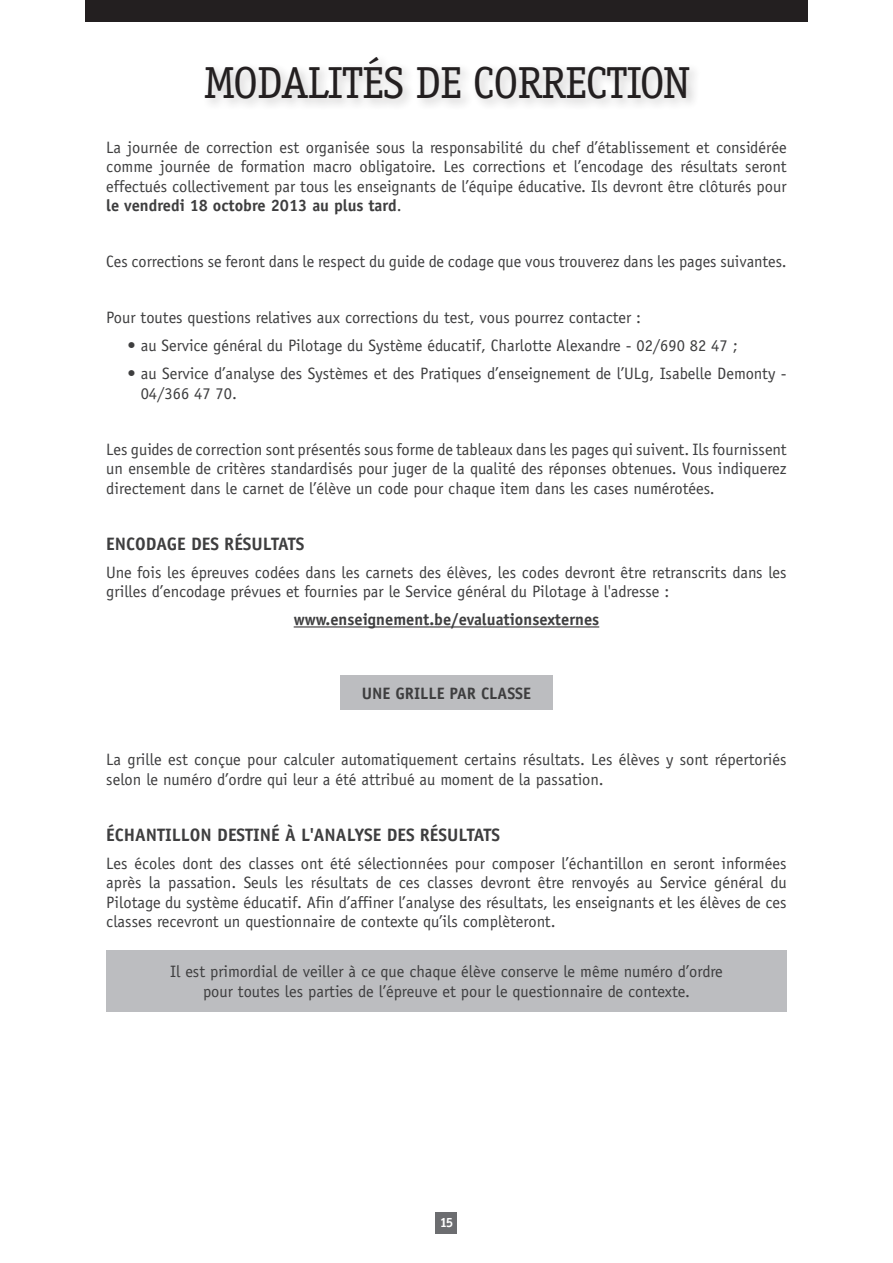
<style>
.page{position:relative;width:893px;height:1263px;background:#fff}
.page>*{position:absolute;margin:0;border:0;box-sizing:border-box;transform-origin:0 0}
.t1{font:45px "Officina Serif";letter-spacing:-.025em;color:#231f20}
.Q_-_QUESTION{font:700 18px "Officina Sans";color:#3e3e3f}
.Q_-_QUESTION-2{font:16.5px/19.5px "Officina Sans";color:#3e3e3f;text-align:justify}
.Q_-_QUESTION-3{font:700 16.5px "Officina Sans";color:#3e3e3f}
.t2{font:700 13.5px "Officina Serif";color:#fff}
.s1{font-weight:700}
</style>
<div class="page">
<div style="left:436px;top:1212px;width:21px;height:21px;background:#6c6d70"></div>
<div style="left:200px;top:53px;width:502px;height:58px;background:#f4f4f4"></div>
<hr style="left:294px;top:626px;width:305px;height:1px;background:#231f20">
<div style="left:340px;top:675px;width:213px;height:34px;background:#bcbdc0"></div>
<div style="left:106px;top:950px;width:681px;height:61px;background:#bcbdc0"></div>
<div style="left:85px;top:0;width:723px;height:21px;background:#231f20"></div>
<p class="t1" style="left:203px;top:56px;width:488px">MODALITÉS DE CORRECTION</p>
<p class="Q_-_QUESTION-2" style="left:106px;top:137px;width:682px">La journée de correction est organisée sous la responsabilité du chef d’établissement et considérée comme journée de formation macro obligatoire. Les corrections et l’encodage des résultats seront effectués collectivement par tous les enseignants de l’équipe éducative. Ils devront être clôturés pour <span class="s1">le vendredi 18 octobre 2013 au plus tard</span>.</p>
<p class="Q_-_QUESTION-2" style="left:106px;top:252px;width:682px">Ces corrections se feront dans le respect du guide de codage que vous trouverez dans les pages suivantes.</p>
<p class="Q_-_QUESTION-2" style="left:106px;top:308px;width:536px">Pour toutes questions relatives aux corrections du test, vous pourrez contacter :</p>
<p class="Q_-_QUESTION-2" style="left:128px;top:336px;width:611px">• au Service général du Pilotage du Système éducatif, Charlotte Alexandre - 02/690 82 47 ;</p>
<p class="Q_-_QUESTION-2" style="left:141px;top:364px;width:647px;text-indent:-13px">• au Service d’analyse des Systèmes et des Pratiques d’enseignement de l’ULg, Isabelle Demonty -<br>04/366 47 70.</p>
<p class="Q_-_QUESTION-2" style="left:106px;top:439px;width:682px">Les guides de correction sont présentés sous forme de tableaux dans les pages qui suivent. Ils fournissent un ensemble de critères standardisés pour juger de la qualité des réponses obtenues. Vous indiquerez directement dans le carnet de l’élève un code pour chaque item dans les cases numérotées.</p>
<p class="Q_-_QUESTION" style="left:106px;top:532px;width:200px">ENCODAGE DES RÉSULTATS</p>
<p class="Q_-_QUESTION-2" style="left:106px;top:562px;width:682px">Une fois les épreuves codées dans les carnets des élèves, les codes devront être retranscrits dans les grilles d’encodage prévues et fournies par le Service général du Pilotage à l'adresse :</p>
<p class="Q_-_QUESTION-3" style="left:294px;top:609px;width:307px">www.enseignement.be/evaluationsexternes</p>
<p class="Q_-_QUESTION-3" style="left:362px;top:683px;width:171px">UNE GRILLE PAR CLASSE</p>
<p class="Q_-_QUESTION-2" style="left:106px;top:750px;width:682px">La grille est conçue pour calculer automatiquement certains résultats. Les élèves y sont répertoriés selon le numéro d’ordre qui leur a été attribué au moment de la passation.</p>
<p class="Q_-_QUESTION" style="left:106px;top:823px;width:395px">ÉCHANTILLON DESTINÉ À L'ANALYSE DES RÉSULTATS</p>
<p class="Q_-_QUESTION-2" style="left:106px;top:853px;width:682px">Les écoles dont des classes ont été sélectionnées pour composer l’échantillon en seront informées après la passation. Seuls les résultats de ces classes devront être renvoyés au Service général du Pilotage du système éducatif. Afin d’affiner l’analyse des résultats, les enseignants et les élèves de ces classes recevront un questionnaire de contexte qu’ils complèteront.</p>
<p class="Q_-_QUESTION-2" style="left:170px;top:962px;width:554px;text-align:center">Il est primordial de veiller à ce que chaque élève conserve le même numéro d’ordre pour toutes les parties de l’épreuve et pour le questionnaire de contexte.</p>
<p class="t2" style="left:440px;top:1214px;width:15px">15</p>
</div>
